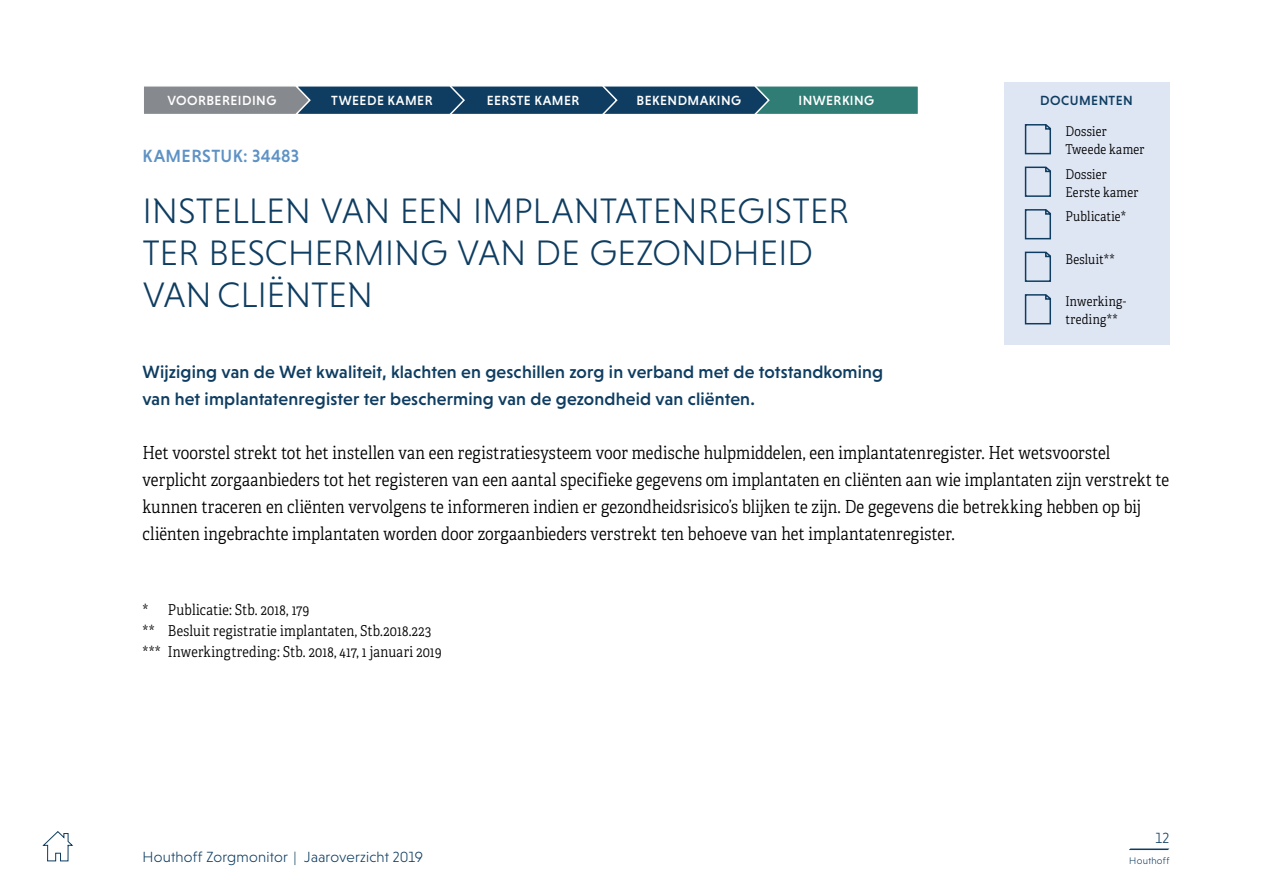
<style>
.page{position:relative;width:1263px;height:893px;background:#fff}
.page>*{position:absolute;margin:0;border:0;box-sizing:border-box;transform-origin:0 0}
.Heading{font:300 36px "Niveau Grotesk";letter-spacing:.01em;color:#0e3d61}
.Body{font:18px/27px "Adelle Condensed Lt";letter-spacing:.005em;color:#000}
.Intro{font:500 18px/27px "Niveau Grotesk";letter-spacing:.01em;color:#0e3d61}
.Intro-2{font:500 18px "Niveau Grotesk";letter-spacing:.02em;color:#5e92c5}
.footnote{font:15px "Adelle Condensed Lt";letter-spacing:.015em;color:#000}
.t1{font:300 15px "Niveau Grotesk";letter-spacing:.015em;color:#0e3d61}
.Tussenheading{font:13.5px/18px "Adelle Condensed Lt";letter-spacing:.02em;color:#000}
.Tussenheading-2{font:500 13.5px "Niveau Grotesk";letter-spacing:.035em;color:#fff}
.Tussenheading-3{font:500 13.5px "Niveau Grotesk";letter-spacing:.035em;color:#0e3d61}
.t2{font:300 9.75px "Niveau Grotesk";letter-spacing:.03em;color:#0e3d61}
</style>
<div class="page">
<svg style="left:1129px;top:848px;width:40px;height:2px"></svg>
<svg style="left:42px;top:831px;width:32px;height:31px"></svg>
<div style="left:754px;top:86px;width:164px;height:29px;background:#2f7d75"></div>
<div style="left:753px;top:85px;width:166px;height:30px;border:2px solid #fff"></div>
<svg style="left:144px;top:85px;width:627px;height:30px;background:#41627a"></svg>
<div style="left:1003px;top:82px;width:166px;height:262px;background:#dee5f3"></div>
<svg style="left:1024px;top:124px;width:27px;height:31px"></svg>
<svg style="left:1024px;top:166px;width:27px;height:31px"></svg>
<svg style="left:1024px;top:209px;width:27px;height:31px"></svg>
<svg style="left:1024px;top:251px;width:27px;height:31px"></svg>
<svg style="left:1024px;top:294px;width:27px;height:31px"></svg>
<p class="Tussenheading-2" style="left:167px;top:93px;width:110px">VOORBEREIDING</p>
<p class="Tussenheading-2" style="left:331px;top:93px;width:103px">TWEEDE KAMER</p>
<p class="Intro-2" style="left:143px;top:146px;width:158px">KAMERSTUK: 34483</p>
<p class="Tussenheading-2" style="left:487px;top:93px;width:94px">EERSTE KAMER</p>
<p class="Tussenheading-2" style="left:636px;top:93px;width:106px">BEKENDMAKING</p>
<p class="Tussenheading-2" style="left:798px;top:93px;width:77px">INWERKING</p>
<p class="Heading" style="left:143px;top:190px;width:708px">INSTELLEN VAN EEN IMPLANTATENREGISTER</p>
<p class="Heading" style="left:143px;top:232px;width:672px">TER BESCHERMING VAN DE GEZONDHEID</p>
<p class="Heading" style="left:143px;top:274px;width:232px">VAN CLIËNTEN</p>
<p class="Tussenheading-3" style="left:1040px;top:93px;width:94px">DOCUMENTEN</p>
<p class="Tussenheading" style="left:1065px;top:122px;width:43px">Dossier</p>
<p class="Tussenheading" style="left:1065px;top:140px;width:81px">Tweede kamer</p>
<p class="Tussenheading" style="left:1065px;top:165px;width:43px">Dossier</p>
<p class="Tussenheading" style="left:1065px;top:183px;width:74px">Eerste kamer</p>
<p class="Tussenheading" style="left:1065px;top:207px;width:62px">Publicatie*</p>
<p class="Tussenheading" style="left:1065px;top:250px;width:51px">Besluit**</p>
<p class="Tussenheading" style="left:1065px;top:292px;width:62px">Inwerking&shy;treding**</p>
<p class="Intro" style="left:142px;top:358px;width:742px">Wijziging van de Wet kwaliteit, klachten en geschillen zorg in verband met de totstandkoming van het implantatenregister ter bescherming van de gezondheid van cliënten.</p>
<p class="Body" style="left:142px;top:439px;width:1028px">Het voorstel strekt tot het instellen van een registratiesysteem voor medische hulpmiddelen, een implantatenregister. Het wetsvoorstel verplicht zorgaanbieders tot het registeren van een aantal specifieke gegevens om implantaten en cliënten aan wie implantaten zijn verstrekt te kunnen traceren en cliënten vervolgens te informeren indien er gezondheidsrisico’s blijken te zijn. De gegevens die betrekking hebben op bij cliënten ingebrachte implantaten worden door zorgaanbieders verstrekt ten behoeve van het implantatenregister.</p>
<p class="footnote" style="left:142px;top:599px;width:169px">* Publicatie: Stb. 2018, 179</p>
<p class="footnote" style="left:142px;top:620px;width:290px">** Besluit registratie implantaten, Stb.2018.223</p>
<p class="footnote" style="left:142px;top:641px;width:301px">*** Inwerkingtreding: Stb. 2018, 417, 1 januari 2019</p>
<p class="t1" style="left:1155px;top:830px;width:16px">12</p>
<p class="t1" style="left:142px;top:849px;width:282px">Houthoff Zorgmonitor | Jaaroverzicht 2019</p>
<p class="t2" style="left:1129px;top:855px;width:42px">Houthoff</p>
</div>
